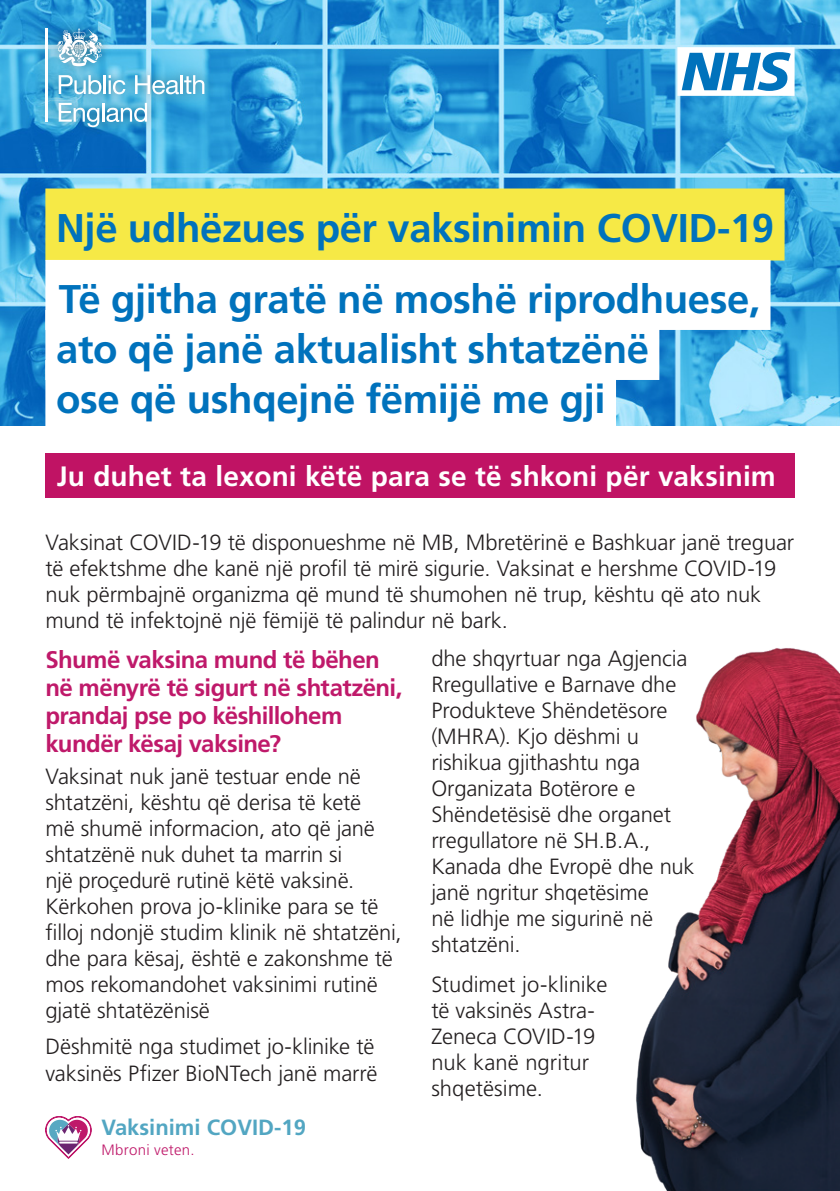
<style>
.page{position:relative;width:840px;height:1191px;background:#fff}
.page>*{position:absolute;margin:0;border:0;box-sizing:border-box;transform-origin:0 0}
.t1{font:700 40px/70.4px "Frutiger LT Std";letter-spacing:-.01em;color:#0072bc}
.t2{font:700 28px "Frutiger LT Std";letter-spacing:.005em;color:#fff}
.Subtitle{font:700 24px/28px "Frutiger LT Std";letter-spacing:-.025em;color:#bf196a}
.Body{font:300 22px/26px "Frutiger LT Std";letter-spacing:-.01em;color:#231f20}
.t3{font:700 22px "Frutiger LT Std";color:#52a6c2}
.Subtitle-2{font:300 15px "Frutiger LT Std";letter-spacing:.02em;color:#bf196a}
</style>
<div class="page">
<img style="left:0;top:0;width:839px;height:425px">
<div style="left:45px;top:454px;width:749px;height:44px;background:#c01364"></div>
<img style="left:636px;top:648px;width:203px;height:543px">
<svg style="left:45px;top:1116px;width:47px;height:43px"></svg>
<div style="left:45px;top:188px;width:739px;height:72px;background:#f6e946"></div>
<div style="left:45px;top:260px;width:725px;height:70px;background:#fff"></div>
<div style="left:45px;top:310px;width:614px;height:70px;background:#fff"></div>
<div style="left:45px;top:360px;width:570px;height:70px;background:#fff"></div>
<svg style="left:677px;top:47px;width:117px;height:49px"></svg>
<div style="left:33px;top:17px;width:183px;height:122px;background:#1d1e1f;opacity:.5"></div>
<hr style="left:45px;top:28px;width:3px;height:94px;background:#fff">
<svg style="left:59px;top:75px;width:42px;height:19px"></svg>
<hr style="left:103px;top:75px;width:3px;height:19px;background:#fff">
<svg style="left:109px;top:75px;width:16px;height:19px"></svg>
<svg style="left:135px;top:75px;width:69px;height:19px"></svg>
<svg style="left:59px;top:103px;width:88px;height:24px"></svg>
<svg style="left:56px;top:28px;width:47px;height:38px"></svg>
<p class="t1" style="left:56px;top:193px;width:719px">Një udhëzues për vaksinimin COVID-19<br>Të gjitha gratë në moshë riprodhuese,</p>
<p class="t1" style="left:56px;top:324px;width:594px;line-height:50px">ato që janë aktualisht shtatzënë ose që ushqejnë fëmijë me gji</p>
<p class="t2" style="left:57px;top:460px;width:720px">Ju duhet ta lexoni këtë para se të shkoni për vaksinim</p>
<p class="Body" style="left:45px;top:529px;width:749px">Vaksinat COVID-19 të disponueshme në MB, Mbretërinë e Bashkuar janë treguar të efektshme dhe kanë një profil të mirë sigurie. Vaksinat e hershme COVID-19 nuk përmbajnë organizma që mund të shumohen në trup, kështu që ato nuk mund të infektojnë një fëmijë të palindur në bark.</p>
<p class="Subtitle" style="left:45px;top:646px;width:358px">Shumë vaksina mund të bëhen në mënyrë të sigurt në shtatzëni, prandaj pse po këshillohem kundër kësaj vaksine?</p>
<p class="Body" style="left:45px;top:763px;width:357px">Vaksinat nuk janë testuar ende në shtatzëni, kështu që derisa të ketë<br>më shumë informacion, ato që janë shtatzënë nuk duhet ta marrin si<br>një proçedurë rutinë këtë vaksinë.<br>Kërkohen prova jo-klinike para se të filloj ndonjë studim klinik në shtatzëni, dhe para kësaj, është e zakonshme të mos rekomandohet vaksinimi rutinë gjatë shtatëzënisë</p>
<p class="Body" style="left:45px;top:1034px;width:333px">Dëshmitë nga studimet jo-klinike të vaksinës Pfizer BioNTech janë marrë</p>
<p class="Body" style="left:431px;top:646px;width:264px">dhe shqyrtuar nga Agjencia<br>Rregullative e Barnave dhe<br>Produkteve Shëndetësore (MHRA). Kjo dëshmi u rishikua gjithashtu nga<br>Organizata Botërore e<br>Shëndetësisë dhe organet rregullatore në SH.B.A.,<br>Kanada dhe Evropë dhe nuk janë ngritur shqetësime<br>në lidhje me sigurinë në shtatzëni.</p>
<p class="Body" style="left:431px;top:972px;width:177px">Studimet jo-klinike të vaksinës Astra-<br>Zeneca COVID-19 nuk kanë ngritur shqetësime.</p>
<p class="t3" style="left:101px;top:1114px;width:206px">Vaksinimi COVID-19</p>
<p class="Subtitle-2" style="left:101px;top:1141px;width:94px">Mbroni veten.</p>
</div>
